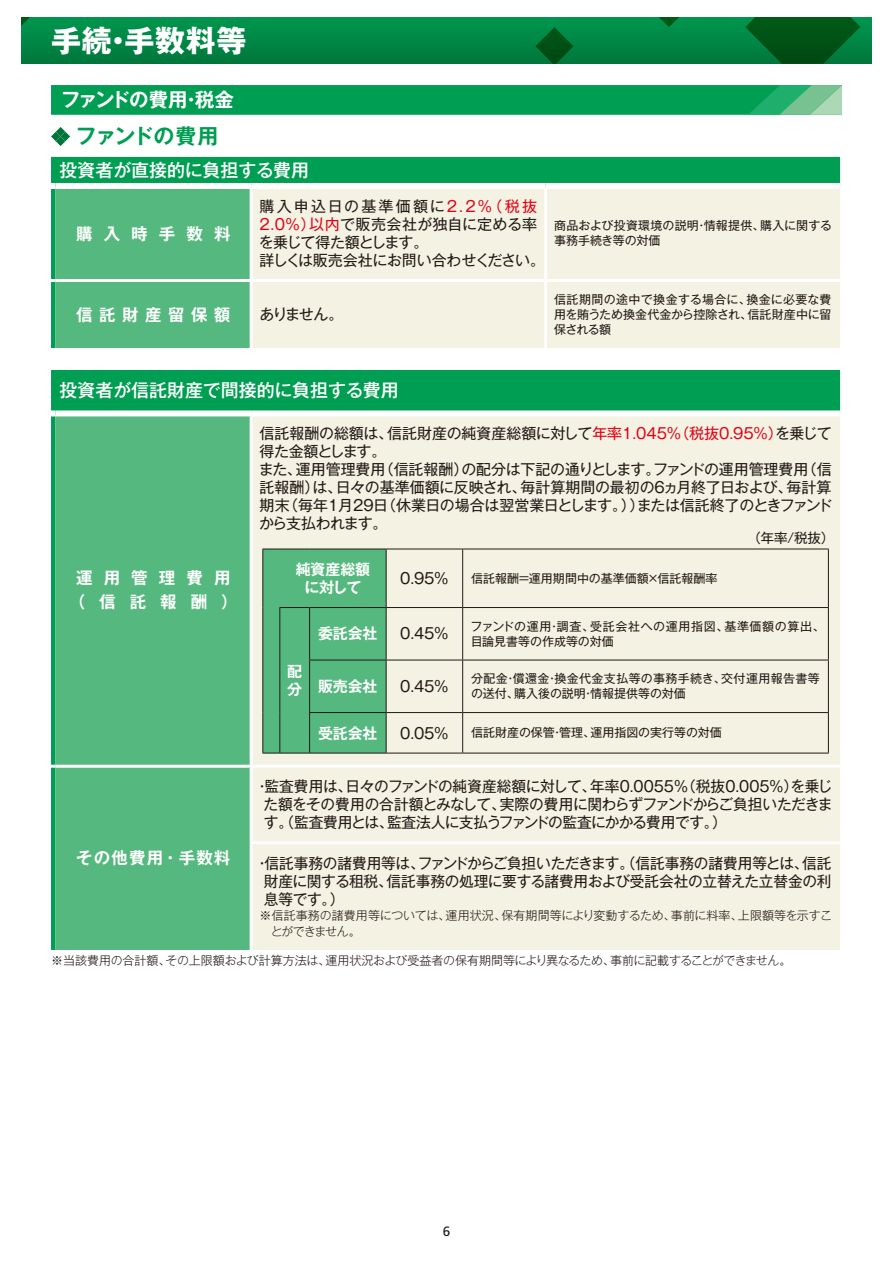
<style>
.page{position:relative;width:893px;height:1263px;background:#fff}
.page>*{position:absolute;margin:0;border:0;box-sizing:border-box;transform-origin:0 0}
.t1{font:700 30px "Gothic MB101 Pr 5";letter-spacing:.025em;color:#fff}
.t2{font:700 21px "Gothic MB101 Pr 5 De";letter-spacing:-.035em;color:#009e52}
.t3{font:700 19.5px "Gothic MB101 Pr 5 De";letter-spacing:-.05em;color:#fff}
.t4{font:500 18px "Gothic MB101 Pr 5";color:#fff}
.t5{font:700 16.5px/23.2px "Gothic MB101 Pr 5 De";letter-spacing:.67em;color:#fff;text-align:center}
.t6{font:700 16.5px "Gothic MB101 Pr 5 De";letter-spacing:.07em;color:#fff}
.t7{font:700 16.5px "Gothic MB101 Pr 5 De";letter-spacing:.39em;color:#fff}
.t8{font:15px/18px "Gothic MB101 Pr 5";letter-spacing:-.015em;color:#231916}
.t9{font:700 15px/18px "Gothic MB101 Pr 5 De";letter-spacing:-.01em;color:#fff;text-align:center}
.t10{font:13.5px "Gothic MB101 Pr 5";color:#231916}
.t11{font:13.5px "Frutiger LT Std";color:#231916}
.t12{font:12px/15px "Gothic MB101 Pr 5";color:#231916}
.t13{font:300 12px/15.8px "Gothic MB101 Pr 5";letter-spacing:-.02em;color:#231916}
.t14{font:12px/15px "Gothic MB101 Pr 5";letter-spacing:.03em;color:#231916}
.t15{font:12px/15px "Gothic MB101 Pr 5";letter-spacing:.045em;color:#231916}
.s1{color:#e60013}
</style>
<div class="page">
<div style="left:21px;top:17px;width:851px;height:47px;background:linear-gradient(to bottom,#00964e,#00773c)"></div>
<svg style="left:745px;top:17px;width:115px;height:47px;background:#005f21"></svg>
<svg style="left:21px;top:17px;width:55px;height:10px"></svg>
<svg style="left:631px;top:17px;width:77px;height:10px"></svg>
<svg style="left:535px;top:27px;width:38px;height:37px"></svg>
<div style="left:51px;top:157px;width:789px;height:26px;background:#009e52"></div>
<div style="left:253px;top:189px;width:587px;height:159px;background:#f3f2e3"></div>
<hr style="left:251px;top:279px;width:293px;height:3px;background:#fff">
<hr style="left:547px;top:279px;width:293px;height:3px;background:#fff">
<div style="left:51px;top:183px;width:199px;height:165px;background:#55b87e"></div>
<div style="left:56px;top:183px;width:195px;height:6px;background:#fff"></div>
<hr style="left:544px;top:189px;width:3px;height:91px;background:#fff">
<hr style="left:544px;top:280px;width:3px;height:68px;background:#fff">
<svg style="left:51px;top:127px;width:19px;height:19px"></svg>
<div style="left:51px;top:370px;width:789px;height:580px;background:#009e52"></div>
<div style="left:56px;top:416px;width:194px;height:534px;background:#55b87e"></div>
<div style="left:253px;top:416px;width:587px;height:534px;background:#f3f2e3"></div>
<hr style="left:250px;top:416px;width:3px;height:349px;background:#fff">
<svg style="left:51px;top:765px;width:5px;height:3px"></svg>
<hr style="left:56px;top:765px;width:195px;height:3px;background:#fff">
<hr style="left:251px;top:765px;width:589px;height:3px;background:#fff">
<hr style="left:250px;top:768px;width:3px;height:73px;background:#fff">
<hr style="left:250px;top:844px;width:3px;height:106px;background:#fff">
<svg style="left:51px;top:410px;width:5px;height:6px"></svg>
<div style="left:56px;top:410px;width:195px;height:6px;background:#fff"></div>
<div style="left:251px;top:410px;width:589px;height:6px;background:#fff"></div>
<hr style="left:250px;top:841px;width:590px;height:3px;background:#fff">
<div style="left:262px;top:549px;width:124px;height:205px;background:#55b87e"></div>
<hr style="left:280px;top:753px;width:30px;height:1px;background:#231916">
<hr style="left:386px;top:549px;width:77px;height:1px;background:#231916">
<hr style="left:386px;top:549px;width:1px;height:58px;background:#231916">
<hr style="left:463px;top:549px;width:366px;height:1px;background:#231916">
<hr style="left:462px;top:549px;width:1px;height:58px;background:#231916">
<hr style="left:828px;top:549px;width:1px;height:58px;background:#231916">
<hr style="left:279px;top:608px;width:1px;height:52px;background:#231916">
<hr style="left:310px;top:607px;width:76px;height:1px;background:#231916">
<hr style="left:309px;top:608px;width:1px;height:52px;background:#231916">
<hr style="left:386px;top:607px;width:77px;height:1px;background:#231916">
<hr style="left:386px;top:608px;width:1px;height:52px;background:#231916">
<hr style="left:463px;top:607px;width:366px;height:1px;background:#231916">
<hr style="left:462px;top:608px;width:1px;height:52px;background:#231916">
<hr style="left:828px;top:608px;width:1px;height:52px;background:#231916">
<hr style="left:279px;top:660px;width:1px;height:52px;background:#231916">
<hr style="left:309px;top:660px;width:77px;height:1px;background:#231916">
<hr style="left:309px;top:660px;width:1px;height:52px;background:#231916">
<hr style="left:386px;top:660px;width:77px;height:1px;background:#231916">
<hr style="left:386px;top:660px;width:1px;height:52px;background:#231916">
<hr style="left:463px;top:660px;width:366px;height:1px;background:#231916">
<hr style="left:462px;top:660px;width:1px;height:52px;background:#231916">
<hr style="left:828px;top:660px;width:1px;height:52px;background:#231916">
<hr style="left:279px;top:712px;width:1px;height:41px;background:#231916">
<hr style="left:309px;top:712px;width:77px;height:1px;background:#231916">
<hr style="left:309px;top:713px;width:1px;height:40px;background:#231916">
<hr style="left:386px;top:712px;width:77px;height:1px;background:#231916">
<hr style="left:386px;top:713px;width:1px;height:40px;background:#231916">
<hr style="left:463px;top:712px;width:366px;height:1px;background:#231916">
<hr style="left:462px;top:713px;width:1px;height:40px;background:#231916">
<hr style="left:828px;top:713px;width:1px;height:40px;background:#231916">
<hr style="left:310px;top:753px;width:76px;height:1px;background:#231916">
<hr style="left:386px;top:753px;width:77px;height:1px;background:#231916">
<hr style="left:463px;top:753px;width:366px;height:1px;background:#231916">
<div style="left:51px;top:85px;width:791px;height:30px;background:#009e52"></div>
<svg style="left:747px;top:85px;width:95px;height:30px"></svg>
<h1 class="t1" style="left:51px;top:15px;width:197px">手続・手数料等</h1>
<h3 class="t3" style="left:61px;top:84px;width:175px">ファンドの費用・税金</h3>
<h2 class="t2" style="left:76px;top:119px;width:144px">ファンドの費用</h2>
<p class="t4" style="left:60px;top:155px;width:251px">投資者が直接的に負担する費用</p>
<p class="t5" style="left:76px;top:220px;width:156px">購入時手数料</p>
<p class="t8" style="left:259px;top:196px;width:288px">購入申込日の基準価額に<span class="s1">2.2%（税抜<br>2.0％）以内</span>で販売会社が独自に定める率を乗じて得た額とします。<br>詳しくは販売会社にお問い合わせください。</p>
<p class="t7" style="left:76px;top:301px;width:156px">信託財産留保額</p>
<p class="t8" style="left:259px;top:304px;width:85px">ありません。</p>
<p class="t12" style="left:554px;top:217px;width:280px">商品および投資環境の説明・情報提供、購入に関する事務手続き等の対価</p>
<p class="t12" style="left:554px;top:291px;width:279px;text-align:justify">信託期間の途中で換金する場合に、換金に必要な費用を賄うため換金代金から控除され、信託財産中に留保される額</p>
<p class="t4" style="left:60px;top:375px;width:341px">投資者が信託財産で間接的に負担する費用</p>
<p class="t5" style="left:69px;top:565px;width:170px">運用管理費用（信託報酬）</p>
<p class="t8" style="left:259px;top:423px;width:575px">信託報酬の総額は、信託財産の純資産総額に対して<span class="s1">年率1.045％（税抜0.95％）</span>を乗じて得た金額とします。<br>また、運用管理費用（信託報酬）の配分は下記の通りとします。ファンドの運用管理費用（信託報酬）は、日々の基準価額に反映され、毎計算期間の最初の6ヵ月終了日および、毎計算期末（毎年1月29日（休業日の場合は翌営業日とします。））または信託終了のときファンドから支払われます。</p>
<p class="t10" style="left:747px;top:527px;width:88px">（年率/税抜）</p>
<p class="t9" style="left:296px;top:559px;width:76px">純資産総額に対して</p>
<p class="t8" style="left:400px;top:568px;width:50px">0.95％</p>
<p class="t12" style="left:471px;top:570px;width:248px">信託報酬＝運用期間中の基準価額×信託報酬率</p>
<p class="t9" style="left:287px;top:661px;width:16px;text-align:left">配分</p>
<p class="t9" style="left:318px;top:624px;width:61px">委託会社</p>
<p class="t8" style="left:400px;top:623px;width:50px">0.45％</p>
<p class="t15" style="left:470px;top:618px;width:356px">ファンドの運用・調査、受託会社への運用指図、基準価額の算出、目論見書等の作成等の対価</p>
<p class="t9" style="left:318px;top:676px;width:61px">販売会社</p>
<p class="t8" style="left:400px;top:676px;width:50px">0.45％</p>
<p class="t14" style="left:471px;top:670px;width:350px">分配金・償還金・換金代金支払等の事務手続き、交付運用報告書等の送付、購入後の説明・情報提供等の対価</p>
<p class="t9" style="left:318px;top:723px;width:61px">受託会社</p>
<p class="t8" style="left:400px;top:722px;width:50px">0.05％</p>
<p class="t12" style="left:471px;top:724px;width:252px">信託財産の保管・管理、運用指図の実行等の対価</p>
<p class="t8" style="left:264px;top:776px;width:570px;text-align:justify;text-indent:-9px">・監査費用は、日々のファンドの純資産総額に対して、年率0.0055%（税抜0.005%）を乗じた額をその費用の合計額とみなして、実際の費用に関わらずファンドからご負担いただきます。（監査費用とは、監査法人に支払うファンドの監査にかかる費用です。）</p>
<p class="t8" style="left:264px;top:853px;width:569px;text-align:justify;text-indent:-9px">・信託事務の諸費用等は、ファンドからご負担いただきます。（信託事務の諸費用等とは、信託財産に関する租税、信託事務の処理に要する諸費用および受託会社の立替えた立替金の利息等です。）</p>
<p class="t13" style="left:271px;top:906px;width:563px;text-indent:-11px">※信託事務の諸費用等については、運用状況、保有期間等により変動するため、事前に料率、上限額等を示すことができません。</p>
<p class="t13" style="left:51px;top:951px;width:742px">※当該費用の合計額、その上限額および計算方法は、運用状況および受益者の保有期間等により異なるため、事前に記載することができません。</p>
<p class="t6" style="left:76px;top:844px;width:156px">その他費用・手数料</p>
<p class="t11" style="left:443px;top:1223px;width:9px">6</p>
</div>
